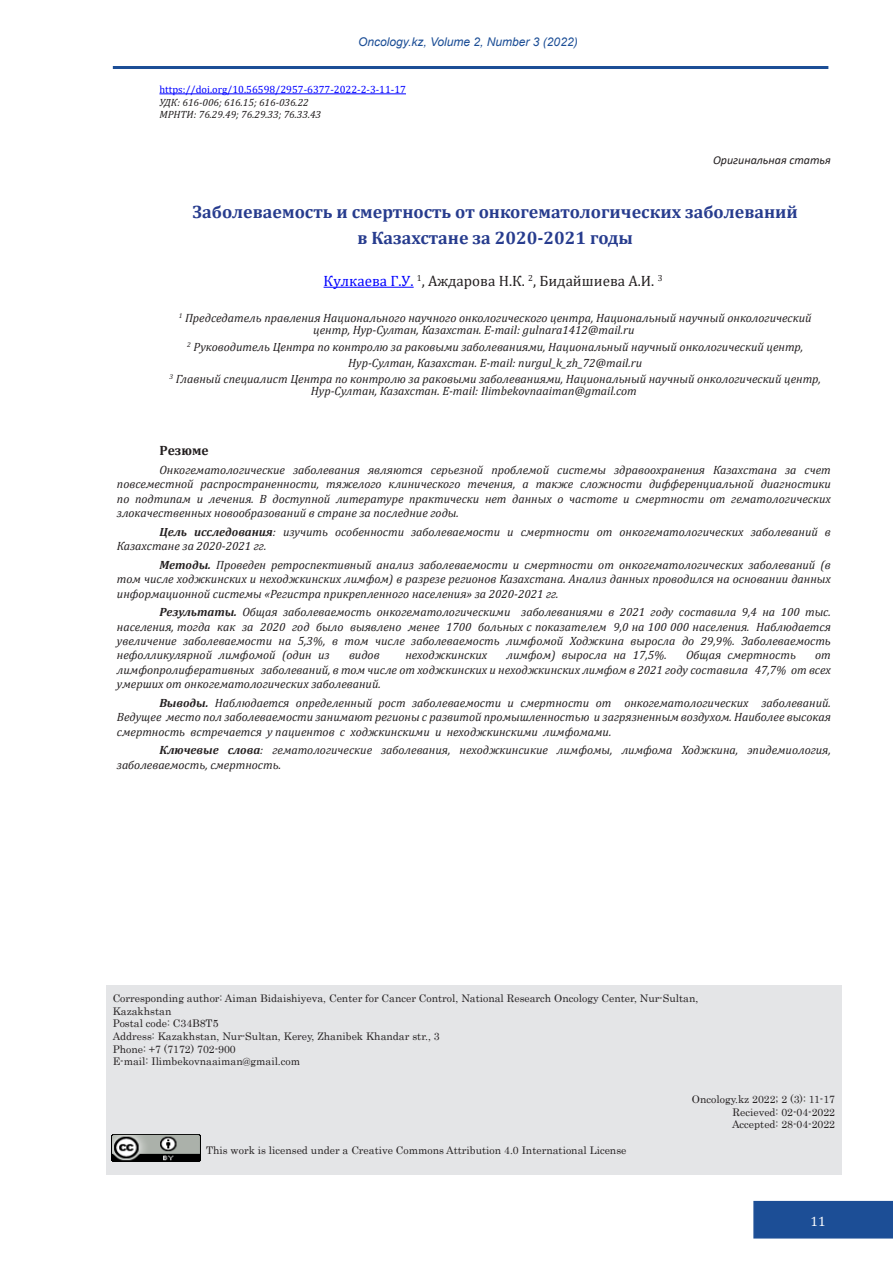
<style>
.page{position:relative;width:893px;height:1263px;background:#fff}
.page>*{position:absolute;margin:0;border:0;box-sizing:border-box;transform-origin:0 0}
.Название_статьи{font:700 18px "Cambria";color:#273c8e}
.ФИО_авторов{font:15px "Cambria";color:#231f20}
.Резюме{font:700 13.5px "Cambria";color:#231f20}
.t1{font:13.5px "Cambria";color:#fff}
.текст_абстракта{font:italic 12px/14.4px "Cambria";color:#231f20;text-align:justify}
.должность{font:italic 12px/12px "Cambria";color:#231f20}
.t2{font:italic 12px "Arial";color:#1c4e96}
.Вид_статьи{font:italic 12px "Calibri";color:#231f20}
.корресп{font:10.5px "Century";color:#231f20}
.МРНТИ{font:italic 10.5px "Cambria";color:#231f20}
.МРНТИ-2{font:10.5px "Cambria";color:#00f}
.s1{color:#00f}
.s2{font-weight:700}
</style>
<div class="page">
<div style="left:753px;top:1201px;width:140px;height:37px;background:#1c4e96"></div>
<hr style="left:113px;top:66px;width:715px;height:3px;background:#1c4e96">
<div style="left:106px;top:986px;width:736px;height:189px;background:#e4e5e7"></div>
<hr style="left:159px;top:94px;width:247px;height:1px;background:#00f">
<hr style="left:324px;top:287px;width:90px;height:1px;background:#00f">
<img style="left:112px;top:1134px;width:89px;height:27px">
<p class="t2" style="left:358px;top:34px;width:221px">Oncology.kz, Volume 2, Number 3 (2022)</p>
<p class="МРНТИ-2" style="left:159px;top:83px;width:248px">https://doi.org/10.56598/2957-6377-2022-2-3-11-17</p>
<p class="МРНТИ" style="left:159px;top:95px;width:151px">УДК: 616-006; 616.15; 616-036.22</p>
<p class="МРНТИ" style="left:159px;top:107px;width:163px">МРНТИ: 76.29.49; 76.29.33; 76.33.43</p>
<p class="Вид_статьи" style="left:713px;top:152px;width:119px">Оригинальная статья</p>
<p class="Название_статьи" style="left:192px;top:200px;width:607px">Заболеваемость и смертность от онкогематологических заболеваний</p>
<p class="Название_статьи" style="left:357px;top:225px;width:277px">в Казахстане за 2020-2021 годы</p>
<p class="ФИО_авторов" style="left:324px;top:272px;width:340px"><span class="s1">Кулкаева Г.У.</span> <sup>1</sup>, Аждарова Н.К. <sup>2</sup>, Бидайшиева А.И. <sup>3</sup></p>
<p class="должность" style="left:313px;top:312px;width:500px;text-indent:-135px"><sup>1</sup> Председатель правления Национального научного онкологического центра, Национальный научный онкологический центр, Нур-Султан, Казахстан. E-mail: gulnara1412@mail.ru</p>
<p class="должность" style="left:187px;top:340px;width:618px"><sup>2</sup> Руководитель Центра по контролю за раковыми заболеваниями, Национальный научный онкологический центр,</p>
<p class="должность" style="left:348px;top:356px;width:295px">Нур-Султан, Казахстан. E-mail: nurgul_k_zh_72@mail.ru</p>
<p class="должность" style="left:311px;top:372px;width:511px;text-indent:-142px"><sup>3</sup> Главный специалист Центра по контролю за раковыми заболеваниями, Национальный научный онкологический центр,<br>Нур-Султан, Казахстан. E-mail: Ilimbekovnaaiman@gmail.com</p>
<p class="Резюме" style="left:159px;top:441px;width:51px">Резюме</p>
<p class="текст_абстракта" style="left:117px;top:462px;width:715px;text-indent:43px">Онкогематологические заболевания являются серьезной проблемой системы здравоохранения Казахстана за счет повсеместной распространенности, тяжелого клинического течения, а также сложности дифференциальной диагностики по подтипам и лечения. В доступной литературе практически нет данных о частоте и смертности от гематологических злокачественных новообразований в стране за последние годы.</p>
<p class="текст_абстракта" style="left:117px;top:524px;width:715px;text-indent:43px"><span class="s2">Цель исследования</span>: изучить особенности заболеваемости и смертности от онкогематологических заболеваний в<br>Казахстане за 2020-2021 гг.</p>
<p class="текст_абстракта" style="left:117px;top:557px;width:715px;text-indent:43px"><span class="s2">Методы.</span> Проведен ретроспективный анализ заболеваемости и смертности от онкогематологических заболеваний (в том числе ходжкинских и неходжкинских лимфом) в разрезе регионов Казахстана. Анализ данных проводился на основании данных информационной системы «Регистра прикрепленного населения» за 2020-2021 гг.</p>
<p class="текст_абстракта" style="left:117px;top:604px;width:715px;text-indent:43px"><span class="s2">Результаты.</span> Общая заболеваемость онкогематологическими заболеваниями в 2021 году составила 9,4 на 100 тыс. населения, тогда как за 2020 год было выявлено менее 1700 больных с показателем 9,0 на 100 000 населения. Наблюдается увеличение заболеваемости на 5,3%, в том числе заболеваемость лимфомой Ходжкина выросла до 29,9%. Заболеваемость нефолликулярной лимфомой (один из</p>
<p class="текст_абстракта" style="left:349px;top:648px;width:32px">видов</p>
<p class="текст_абстракта" style="left:405px;top:648px;width:83px">неходжкинских</p>
<p class="текст_абстракта" style="left:506px;top:648px;width:162px">лимфом) выросла на 17,5%.</p>
<p class="текст_абстракта" style="left:686px;top:648px;width:111px">Общая смертность</p>
<p class="текст_абстракта" style="left:117px;top:648px;width:715px;text-indent:698px">от лимфопролиферативных заболеваний, в том числе от ходжкинских и неходжкинских лимфом в 2021 году составила 47,7% от всех умерших от онкогематологических заболеваний.</p>
<p class="текст_абстракта" style="left:117px;top:695px;width:715px;text-indent:43px"><span class="s2">Выводы.</span> Наблюдается определенный рост заболеваемости и смертности от онкогематологических заболеваний.<br>Ведущее место пол заболеваемости занимают регионы с развитой промышленностью и загрязненным воздухом. Наиболее высокая смертность встречается у пациентов с ходжкинскими и неходжкинскими лимфомами.</p>
<p class="текст_абстракта" style="left:117px;top:742px;width:715px;text-indent:43px"><span class="s2">Ключевые слова</span>: гематологические заболевания, неходжкинсикие лимфомы, лимфома Ходжкина, эпидемиология, заболеваемость, смертность.</p>
<p class="корресп" style="left:113px;top:990px;width:587px">Corresponding author: Aiman Bidaishiyeva, Center for Cancer Control, National Research Oncology Center, Nur-Sultan,</p>
<p class="корресп" style="left:113px;top:1002px;width:60px">Kazakhstan</p>
<p class="корресп" style="left:113px;top:1015px;width:107px">Postal code: C34B8T5</p>
<p class="корресп" style="left:113px;top:1027px;width:329px">Address: Kazakhstan, Nur-Sultan, Kerey, Zhanibek Khandar str., 3</p>
<p class="корресп" style="left:113px;top:1040px;width:125px">Phone: +7 (7172) 702-900</p>
<p class="корресп" style="left:113px;top:1053px;width:189px">E-mail: Ilimbekovnaaiman@gmail.com</p>
<p class="корресп" style="left:692px;top:1090px;width:145px">Oncology.kz 2022; 2 (3): 11-17</p>
<p class="корресп" style="left:733px;top:1103px;width:104px">Recieved: 02-04-2022</p>
<p class="корресп" style="left:732px;top:1116px;width:105px">Accepted: 28-04-2022</p>
<p class="корресп" style="left:206px;top:1141px;width:422px">This work is licensed under a Creative Commons Attribution 4.0 International License</p>
<p class="t1" style="left:811px;top:1213px;width:17px">11</p>
</div>
